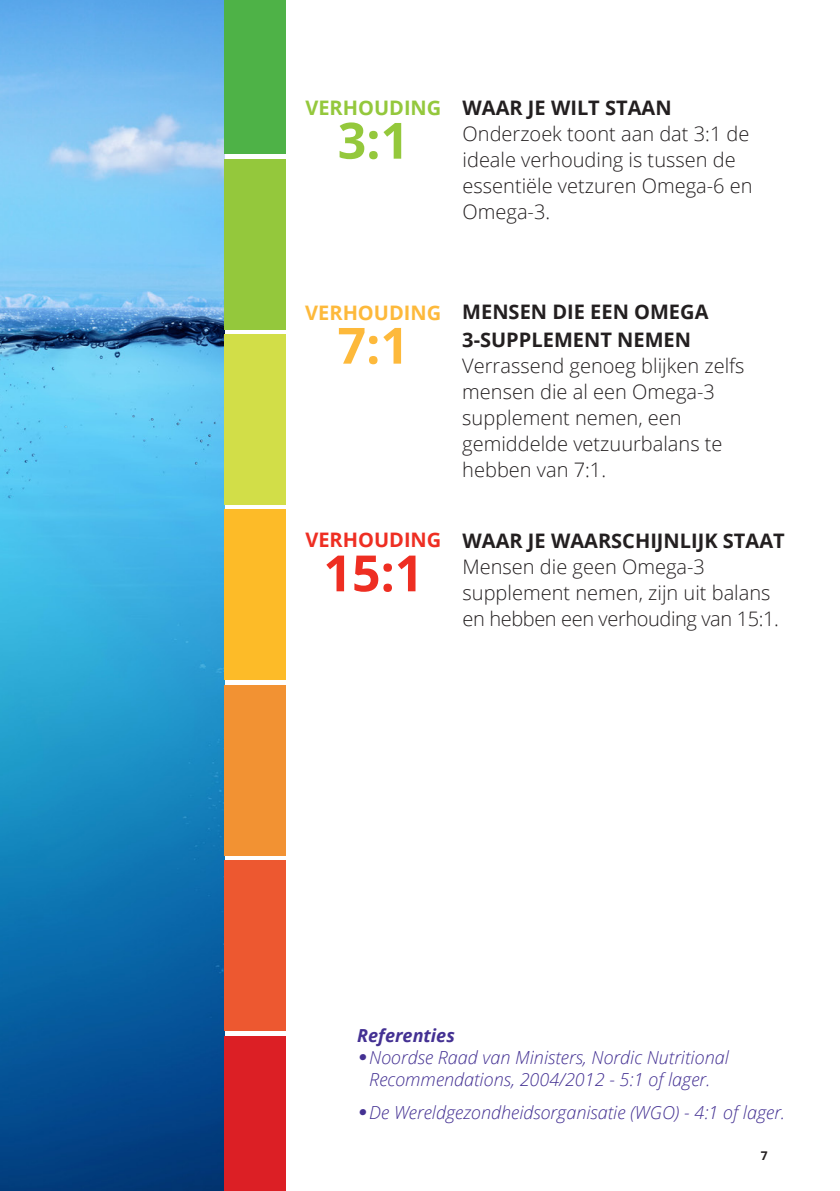
<style>
.page{position:relative;width:840px;height:1191px;background:#fff}
.page>*{position:absolute;margin:0;border:0;box-sizing:border-box;transform-origin:0 0}
.t1{font:700 50px "Open Sans";color:#ee2e22}
.t2{font:700 50px "Open Sans";color:#94c83c}
.t3{font:700 50px "Open Sans";color:#fdb93b}
.Brödtext{font:300 20px/26px "Open Sans";color:#231f20}
.Brödtext-2{font:700 20px/28px "Open Sans";color:#231f20}
.t4{font:700 20px "Open Sans";color:#94c83c}
.t5{font:700 20px "Open Sans";color:#ee2e22}
.t6{font:700 20px "Open Sans";color:#fdb93b}
.t7{font:italic 300 18px/22px "Open Sans";color:#443193;text-align:center}
.Brödtext-3{font:italic 700 18px "Open Sans";color:#443193}
.t8{font:700 12px "Open Sans";color:#231f20}
.s1{font-family:"Calibri";font-size:22px}
</style>
<div class="page">
<img style="left:0;top:0;width:224px;height:1191px">
<div style="left:224px;top:1036px;width:61px;height:155px;background:#dc1f25"></div>
<div style="left:224px;top:860px;width:61px;height:171px;background:#ed5830"></div>
<div style="left:224px;top:685px;width:61px;height:171px;background:#f29233"></div>
<div style="left:224px;top:0;width:61px;height:154px;background:#4eb247"></div>
<div style="left:224px;top:159px;width:61px;height:170px;background:#94c83c"></div>
<div style="left:224px;top:334px;width:61px;height:170px;background:#d2de48"></div>
<div style="left:224px;top:509px;width:61px;height:171px;background:#fdbb28"></div>
<p class="t4" style="left:305px;top:93px;width:137px">VERHOUDING</p>
<p class="t2" style="left:337px;top:105px;width:73px">3:1</p>
<p class="Brödtext-2" style="left:462px;top:93px;width:210px">WAAR JE WILT STAAN</p>
<p class="Brödtext" style="left:462px;top:120px;width:291px">Onderzoek toont aan dat 3:1 de ideale verhouding is tussen de essentiële vetzuren Omega-6 en<br>Omega-3.</p>
<p class="t6" style="left:305px;top:298px;width:137px">VERHOUDING</p>
<p class="t3" style="left:337px;top:310px;width:73px">7:1</p>
<p class="t5" style="left:305px;top:526px;width:137px">VERHOUDING</p>
<p class="t1" style="left:323px;top:538px;width:101px">15:1</p>
<p class="Brödtext-2" style="left:462px;top:297px;width:247px">MENSEN DIE EEN OMEGA<br>3-SUPPLEMENT NEMEN</p>
<p class="Brödtext" style="left:462px;top:352px;width:283px">Verrassend genoeg blijken zelfs mensen die al een Omega-3 supplement nemen, een gemiddelde vetzuurbalans te hebben van 7:1.</p>
<p class="Brödtext-2" style="left:462px;top:526px;width:323px">WAAR JE WAARSCHIJNLIJK STAAT</p>
<p class="Brödtext" style="left:462px;top:553px;width:317px">Mensen die geen Omega-3 supplement nemen, zijn uit balans en hebben een verhouding van 15:1.</p>
<p class="Brödtext-3" style="left:357px;top:1022px;width:99px">Referenties</p>
<p class="t7" style="left:357px;top:1045px;width:373px"><span class="s1">•</span>Noordse Raad van Ministers, Nordic Nutritional<br>Recommendations, 2004/2012 - 5:1 of lager.</p>
<p class="t7" style="left:357px;top:1100px;width:429px"><span class="s1">•</span>De Wereldgezondheidsorganisatie (WGO) - 4:1 of lager.</p>
<p class="t8" style="left:760px;top:1147px;width:8px">7</p>
</div>
